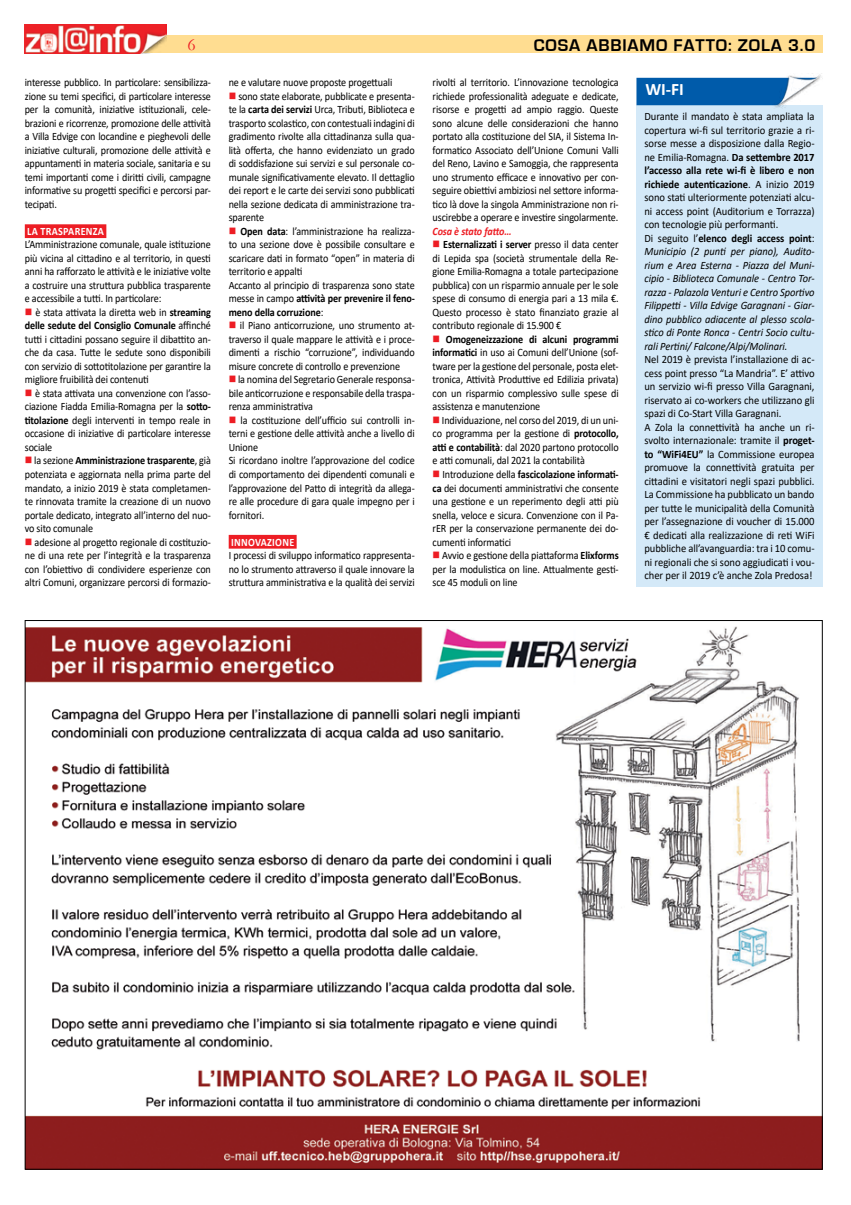
<style>
.page{position:relative;width:851px;height:1205px;background:#fff}
.page>*{position:absolute;margin:0;border:0;box-sizing:border-box;transform-origin:0 0}
.t1{font:700 17.5px "Eurostile";letter-spacing:.05em;color:#000}
.t2{font:700 17.5px "Calibri";color:#fff}
.t3{font:17.5px "Garamond";color:#ed1d24}
.t4{font:11.25px/13.5px "Calibri";letter-spacing:-.01em;color:#000;text-align:justify;scale:.9 1}
.t5{font:italic 11.25px/13.5px "Calibri";letter-spacing:-.005em;color:#000;scale:.93 1}
.t6{font:11.25px/13.5px "Calibri";letter-spacing:-.01em;color:#000;scale:.94 1}
.t7{font:700 11.25px "Calibri";letter-spacing:.03em;color:#fff;scale:.9 1}
.t8{font:italic 700 11.25px "Calibri";letter-spacing:-.01em;color:#ed1d24;scale:.9 1}
.s1{color:#ed1d24}
.s2{font-weight:700}
.s3{font-style:normal}
.s4{font-weight:700;font-style:normal}
</style>
<div class="page">
<div style="left:25px;top:35px;width:797px;height:18px;background:#ffdd91"></div>
<img style="left:25px;top:25px;width:142px;height:28px">
<img style="left:27px;top:626px;width:793px;height:541px">
<div style="left:25px;top:224px;width:81px;height:14px;background:#ed1d24"></div>
<div style="left:229px;top:535px;width:67px;height:14px;background:#ed1d24"></div>
<div style="left:636px;top:105px;width:186px;height:481px;background:#d4e9f8"></div>
<div style="left:636px;top:78px;width:136px;height:27px;background:#005baa"></div>
<img style="left:772px;top:73px;width:50px;height:35px">
<h1 class="t3" style="left:187px;top:33px;width:10px">6</h1>
<h1 class="t1" style="left:534px;top:35px;width:283px">COSA ABBIAMO FATTO: ZOLA 3.0</h1>
<p class="t4" style="left:25px;top:76px;width:208px">interesse pubblico. In particolare: sensibilizza&shy;zione su temi specifici, di particolare interesse per la comunità, iniziative istituzionali, cele&shy;brazioni e ricorrenze, promozione delle attività a Villa Edvige con locandine e pieghevoli delle iniziative culturali, promozione delle attività e appuntamenti in materia sociale, sanitaria e su temi importanti come i diritti civili, campagne informative su progetti specifici e percorsi par&shy;tecipati.</p>
<p class="t7" style="left:27px;top:223px;width:87px">LA TRASPARENZA</p>
<p class="t4" style="left:25px;top:238px;width:208px">L’Amministrazione comunale, quale istituzione più vicina al cittadino e al territorio, in questi anni ha rafforzato le attività e le iniziative volte a costruire una struttura pubblica trasparente e accessibile a tutti. In particolare:</p>
<p class="t4" style="left:25px;top:305px;width:208px"><span class="s1">■</span> è stata attivata la diretta web in <span class="s2">streaming delle sedute del Consiglio Comunale</span> affinché tutti i cittadini possano seguire il dibattito an&shy;che da casa. Tutte le sedute sono disponibili con servizio di sottotitolazione per garantire la migliore fruibilità dei contenuti</p>
<p class="t4" style="left:25px;top:386px;width:208px"><span class="s1">■</span> è stata attivata una convenzione con l’asso&shy;ciazione Fiadda Emilia-Romagna per la <span class="s2">sotto&shy;titolazione</span> degli interventi in tempo reale in occasione di iniziative di particolare interesse sociale</p>
<p class="t4" style="left:25px;top:454px;width:208px"><span class="s1">■</span> la sezione <span class="s2">Amministrazione trasparente</span>, già potenziata e aggiornata nella prima parte del mandato, a inizio 2019 è stata completamen&shy;te rinnovata tramite la creazione di un nuovo portale dedicato, integrato all’interno del nuo&shy;vo sito comunale</p>
<p class="t4" style="left:25px;top:535px;width:208px"><span class="s1">■</span> adesione al progetto regionale di costituzio&shy;ne di una rete per l’integrità e la trasparenza con l’obiettivo di condividere esperienze con altri Comuni, organizzare percorsi di formazio-</p>
<p class="t4" style="left:432px;top:76px;width:208px">rivolti al territorio. L’innovazione tecnologica richiede professionalità adeguate e dedicate, risorse e progetti ad ampio raggio. Queste sono alcune delle considerazioni che hanno portato alla costituzione del SIA, il Sistema In&shy;formatico Associato dell’Unione Comuni Valli del Reno, Lavino e Samoggia, che rappresenta uno strumento efficace e innovativo per con&shy;seguire obiettivi ambiziosi nel settore informa&shy;tico là dove la singola Amministrazione non ri&shy;uscirebbe a operare e investire singolarmente.</p>
<p class="t8" style="left:432px;top:223px;width:89px">Cosa è stato fatto…</p>
<p class="t4" style="left:432px;top:238px;width:208px"><span class="s1">■</span> <span class="s2">Esternalizzati i server</span> presso il data center di Lepida spa (società strumentale della Re&shy;gione Emilia-Romagna a totale partecipazione pubblica) con un risparmio annuale per le sole spese di consumo di energia pari a 13 mila €.<br>Questo processo è stato finanziato grazie al contributo regionale di 15.900 €</p>
<p class="t4" style="left:432px;top:332px;width:208px"><span class="s1">■</span> <span class="s2">Omogeneizzazione di alcuni programmi informatici</span> in uso ai Comuni dell’Unione (sof&shy;tware per la gestione del personale, posta elet&shy;tronica, Attività Produttive ed Edilizia privata) con un risparmio complessivo sulle spese di assistenza e manutenzione</p>
<p class="t4" style="left:432px;top:413px;width:208px"><span class="s1">■</span> Individuazione, nel corso del 2019, di un uni&shy;co programma per la gestione di <span class="s2">protocollo, atti e contabilità</span>: dal 2020 partono protocollo e atti comunali, dal 2021 la contabilità</p>
<p class="t4" style="left:432px;top:467px;width:208px"><span class="s1">■</span> Introduzione della <span class="s2">fascicolazione informati&shy;ca</span> dei documenti amministrativi che consente una gestione e un reperimento degli atti più snella, veloce e sicura. Convenzione con il Pa&shy;rER per la conservazione permanente dei do&shy;cumenti informatici</p>
<p class="t4" style="left:432px;top:548px;width:208px"><span class="s1">■</span> Avvio e gestione della piattaforma <span class="s2">Elixforms </span>per la modulistica on line. Attualmente gesti&shy;sce 45 moduli on line</p>
<p class="t4" style="left:229px;top:76px;width:183px">ne e valutare nuove proposte progettuali</p>
<p class="t4" style="left:229px;top:89px;width:208px"><span class="s1">■</span> sono state elaborate, pubblicate e presenta&shy;te la <span class="s2">carta dei servizi</span> Urca, Tributi, Biblioteca e trasporto scolastico, con contestuali indagini di gradimento rivolte alla cittadinanza sulla qua&shy;lità offerta, che hanno evidenziato un grado di soddisfazione sui servizi e sul personale co&shy;munale significativamente elevato. Il dettaglio dei report e le carte dei servizi sono pubblicati nella sezione dedicata di amministrazione tra&shy;sparente</p>
<p class="t4" style="left:229px;top:224px;width:208px;text-align:left"><span class="s1">■</span> <span class="s2">Open data</span>: l’amministrazione ha realizza&shy;to una sezione dove è possibile consultare e scaricare dati in formato “open” in materia di territorio e appalti<br>Accanto al principio di trasparenza sono state messe in campo <span class="s2">attività per prevenire il feno&shy;meno della corruzione</span>:</p>
<p class="t4" style="left:229px;top:319px;width:208px"><span class="s1">■</span> il Piano anticorruzione, uno strumento at&shy;traverso il quale mappare le attività e i proce&shy;dimenti a rischio “corruzione”, individuando misure concrete di controllo e prevenzione</p>
<p class="t4" style="left:229px;top:373px;width:208px"><span class="s1">■</span> la nomina del Segretario Generale responsa&shy;bile anticorruzione e responsabile della traspa&shy;renza amministrativa</p>
<p class="t4" style="left:229px;top:413px;width:208px;text-align:left"><span class="s1">■</span> la costituzione dell’ufficio sui controlli in&shy;terni e gestione delle attività anche a livello di Unione<br>Si ricordano inoltre l’approvazione del codice di comportamento dei dipendenti comunali e l’approvazione del Patto di integrità da allega&shy;re alle procedure di gara quale impegno per i fornitori.</p>
<p class="t7" style="left:231px;top:534px;width:72px">INNOVAZIONE</p>
<p class="t4" style="left:229px;top:548px;width:208px">I processi di sviluppo informatico rappresenta&shy;no lo strumento attraverso il quale innovare la struttura amministrativa e la qualità dei servizi</p>
<h1 class="t2" style="left:645px;top:77px;width:40px">WI-FI</h1>
<p class="t5" style="left:644px;top:109px;width:184px"><span class="s3">Durante il mandato è stata ampliata la copertura wi-fi sul territorio grazie a ri&shy;sorse messe a disposizione dalla Regio&shy;ne Emilia-Romagna.</span> <span class="s4">Da settembre 2017 l’accesso alla rete wi-fi è libero e non richiede autenticazione</span><span class="s3">. A inizio 2019 sono stati ulteriormente potenziati alcu&shy;ni access point (Auditorium e Torrazza) con tecnologie più performanti.<br>Di seguito l’</span><span class="s4">elenco degli access point</span><span class="s3">:<br></span>Municipio (2 punti per piano), Audito&shy;rium e Area Esterna - Piazza del Muni&shy;cipio - Biblioteca Comunale - Centro Tor&shy;razza - Palazola Venturi e Centro Sportivo Filippetti - Villa Edvige Garagnani - Giar&shy;dino pubblico adiacente al plesso scola&shy;stico di Ponte Ronca - Centri Socio cultu&shy;rali Pertini/ Falcone/Alpi/Molinari.</p>
<p class="t6" style="left:644px;top:352px;width:182px">Nel 2019 è prevista l’installazione di ac&shy;cess point presso “La Mandria”. E’ attivo un servizio wi-fi presso Villa Garagnani, riservato ai co-workers che utilizzano gli spazi di Co-Start Villa Garagnani.<br>A Zola la connettività ha anche un ri&shy;svolto internazionale: tramite il <span class="s2">proget&shy;to “WiFi4EU”</span> la Commissione europea promuove la connettività gratuita per cittadini e visitatori negli spazi pubblici.<br>La Commissione ha pubblicato un bando per tutte le municipalità della Comunità per l’assegnazione di voucher di 15.000 € dedicati alla realizzazione di reti WiFi pubbliche all’avanguardia: tra i 10 comu&shy;ni regionali che si sono aggiudicati i vou&shy;cher per il 2019 c’è anche Zola Predosa!</p>
</div>
